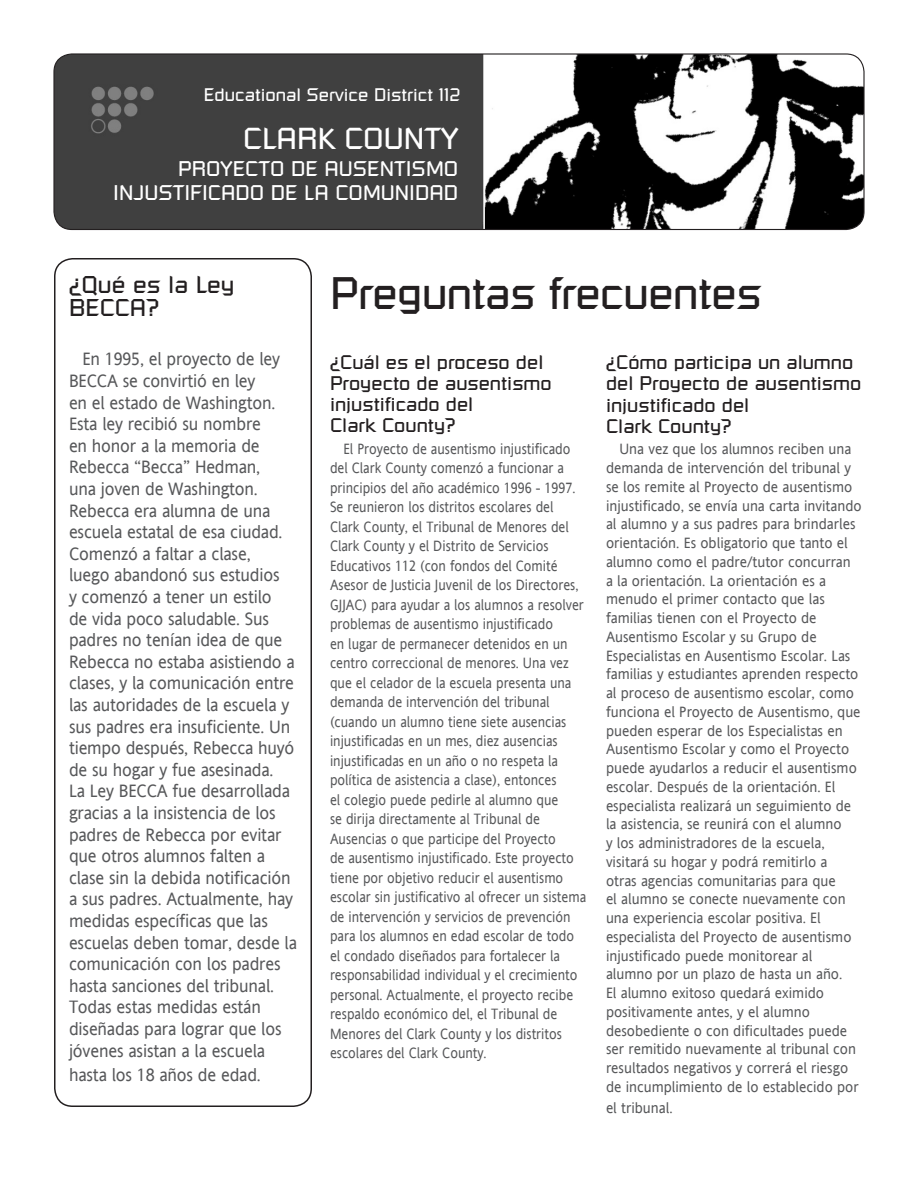
<style>
.page{position:relative;width:918px;height:1188px;background:#fff}
.page>*{position:absolute;margin:0;border:0;box-sizing:border-box;transform-origin:0 0}
.t1{font:45px "Russell Square";letter-spacing:-.01em;color:#231f20}
.Questions{font:30px "Russell Square";color:#fff}
.Questions-2{font:24px/22.5px "Russell Square";color:#231f20}
.Questions-3{font:21px/24px "Russell Square";color:#fff;text-align:right}
.Questions-4{font:19.5px/21px "Russell Square";color:#231f20}
.Body{font:18px/21.6px "Andale Sansfor VST";letter-spacing:-.01em;color:#57585a;scale:.96 1}
.Body-2{font:18px "Russell Square";color:#fff}
.Body-3{font:15px/18.8px "Andale Sansfor VST";color:#57585a;scale:.96 1}
.Body-4{font:15px/19.5px "Andale Sansfor VST";color:#57585a;scale:.9 1}
</style>
<div class="page">
<img style="left:55px;top:55px;width:809px;height:175px">
<div style="left:53px;top:53px;width:812px;height:177px;border:1px solid #231f20;border-radius:18px"></div>
<div style="left:54px;top:258px;width:258px;height:849px;border:2px solid #231f20;border-radius:18px"></div>
<p class="Body-2" style="left:204px;top:84px;width:258px">Educational Service District 112</p>
<p class="Questions" style="left:243px;top:120px;width:217px">CLARK COUNTY</p>
<p class="Questions-3" style="left:178px;top:156px;width:28px">Proyecto</p>
<p class="Questions-3" style="left:113px;top:156px;width:346px">de ausentismo<br>injustificado de la comunidad</p>
<p class="Questions-2" style="left:69px;top:273px;width:167px">¿Qué es la Ley<br>BECCA?</p>
<p class="Body" style="left:69px;top:348px;width:239px;text-indent:14px">En 1995, el proyecto de ley<br>BECCA se convirtió en ley<br>en el estado de Washington.<br>Esta ley recibió su nombre<br>en honor a la memoria de<br>Rebecca “Becca” Hedman,<br>una joven de Washington.<br>Rebecca era alumna de una escuela estatal de esa ciudad.<br>Comenzó a faltar a clase,<br>luego abandonó sus estudios<br>y comenzó a tener un estilo<br>de vida poco saludable. Sus padres no tenían idea de que<br>Rebecca no estaba asistiendo a clases, y la comunicación entre las autoridades de la escuela y sus padres era insuficiente. Un tiempo después, Rebecca huyó de su hogar y fue asesinada.<br>La Ley BECCA fue desarrollada gracias a la insistencia de los padres de Rebecca por evitar que otros alumnos falten a clase sin la debida notificación a sus padres. Actualmente, hay medidas específicas que las escuelas deben tomar, desde la comunicación con los padres hasta sanciones del tribunal.<br>Todas estas medidas están diseñadas para lograr que los jóvenes asistan a la escuela</p>
<p class="Body" style="left:69px;top:1063px;width:201px">hasta los 18 años de edad.</p>
<p class="t1" style="left:330px;top:266px;width:433px">Preguntas frecuentes</p>
<p class="Questions-4" style="left:330px;top:351px;width:223px">¿Cuál es el proceso del<br>Proyecto de ausentismo injustificado del<br>Clark County?</p>
<p class="Body-4" style="left:330px;top:438px;width:286px;text-indent:14px">El Proyecto de ausentismo injustificado del Clark County comenzó a funcionar a principios del año académico 1996 - 1997.<br>Se reunieron los distritos escolares del Clark County, el Tribunal de Menores del Clark County y el Distrito de Servicios Educativos 112 (con fondos del Comité Asesor de Justicia Juvenil de los Directores, GJJAC) para ayudar a los alumnos a resolver problemas de ausentismo injustificado<br>en lugar de permanecer detenidos en un centro correccional de menores. Una vez que el celador de la escuela presenta una demanda de intervención del tribunal (cuando un alumno tiene siete ausencias injustificadas en un mes, diez ausencias injustificadas en un año o no respeta la política de asistencia a clase), entonces<br>el colegio puede pedirle al alumno que<br>se dirija directamente al Tribunal de Ausencias o que participe del Proyecto<br>de ausentismo injustificado. Este proyecto tiene por objetivo reducir el ausentismo escolar sin justificativo al ofrecer un sistema de intervención y servicios de prevención para los alumnos en edad escolar de todo el condado diseñados para fortalecer la responsabilidad individual y el crecimiento personal. Actualmente, el proyecto recibe respaldo económico del, el Tribunal de Menores del Clark County y los distritos escolares del Clark County.</p>
<p class="Questions-4" style="left:606px;top:351px;width:257px;line-height:21.5px">¿Cómo participa un alumno del Proyecto de ausentismo injustificado del<br>Clark County?</p>
<p class="Body-3" style="left:606px;top:440px;width:268px;text-indent:14px">Una vez que los alumnos reciben una demanda de intervención del tribunal y se los remite al Proyecto de ausentismo injustificado, se envía una carta invitando al alumno y a sus padres para brindarles orientación. Es obligatorio que tanto el alumno como el padre/tutor concurran<br>a la orientación. La orientación es a menudo el primer contacto que las familias tienen con el Proyecto de Ausentismo Escolar y su Grupo de Especialistas en Ausentismo Escolar. Las familias y estudiantes aprenden respecto al proceso de ausentismo escolar, como funciona el Proyecto de Ausentismo, que pueden esperar de los Especialistas en Ausentismo Escolar y como el Proyecto puede ayudarlos a reducir el ausentismo escolar. Después de la orientación. El especialista realizará un seguimiento de la asistencia, se reunirá con el alumno<br>y los administradores de la escuela, visitará su hogar y podrá remitirlo a otras agencias comunitarias para que<br>el alumno se conecte nuevamente con una experiencia escolar positiva. El especialista del Proyecto de ausentismo injustificado puede monitorear al alumno por un plazo de hasta un año.<br>El alumno exitoso quedará eximido positivamente antes, y el alumno desobediente o con dificultades puede ser remitido nuevamente al tribunal con resultados negativos y correrá el riesgo de incumplimiento de lo establecido por</p>
<p class="Body-3" style="left:606px;top:1098px;width:71px">el tribunal.</p>
</div>
